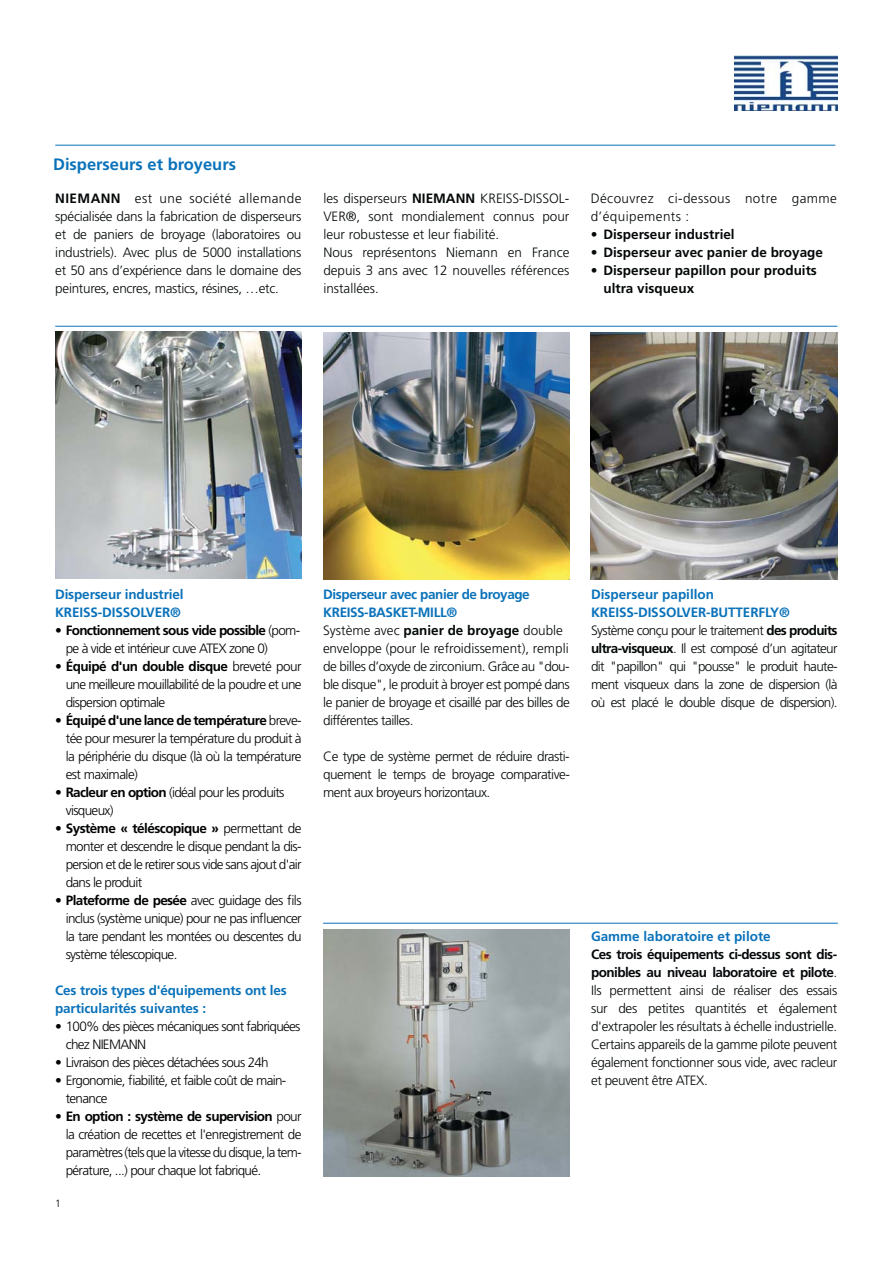
<style>
.page{position:relative;width:893px;height:1263px;background:#fff}
.page>*{position:absolute;margin:0;border:0;box-sizing:border-box;transform-origin:0 0}
.t1{font:700 16.5px "Frutiger LT Pro";color:#0a72ba}
.t2{font:300 13.5px/18px "Frutiger LT Pro";letter-spacing:-.05em;color:#010202;text-align:justify}
.t3{font:300 13.5px/18px "Frutiger LT Pro";letter-spacing:-.03em;color:#040809;text-align:justify}
.t4{font:300 13.5px/18px "Frutiger LT Pro";letter-spacing:-.05em;color:#040809}
.t5{font:300 13.5px/18px "Frutiger LT Pro";color:#040809}
.t6{font:700 13.5px/18px "Frutiger LT Pro";letter-spacing:-.01em;color:#0a72ba}
.t7{font:700 13.5px/18px "Frutiger LT Pro";color:#040809}
.t8{font:300 13.5px/18px "Frutiger LT Pro";letter-spacing:.03em;color:#040809}
.t9{font:300 10.5px "Frutiger LT Pro";color:#040809}
.s1{font-weight:700}
.s2{font-weight:700;color:#0a72ba}
</style>
<div class="page">
<img style="left:55px;top:332px;width:247px;height:246px">
<hr style="left:55px;top:145px;width:780px;height:1px;background:#0a72ba">
<img style="left:323px;top:930px;width:247px;height:246px">
<img style="left:591px;top:333px;width:246px;height:246px">
<img style="left:734px;top:56px;width:103px;height:54px">
<img style="left:323px;top:333px;width:247px;height:246px">
<hr style="left:323px;top:923px;width:515px;height:1px;background:#0a72ba">
<hr style="left:55px;top:326px;width:782px;height:1px;background:#0a72ba">
<p class="t1" style="left:53px;top:158px;width:184px">Disperseurs et broyeurs</p>
<p class="t3" style="left:55px;top:191px;width:248px"><span class="s1">NIEMANN</span> est une société allemande spécialisée dans la fabrication de disperseurs et de paniers de broyage (laboratoires ou industriels). Avec plus de 5000 installations et 50 ans d’expérience dans le domaine des peintures, encres, mastics, résines, …etc.</p>
<p class="t5" style="left:323px;top:191px;width:248px">les disperseurs <span class="s1">NIEMANN</span> KREISS-DISSOL-VER®, sont mondialement connus pour leur robustesse et leur fiabilité.<br>Nous représentons Niemann en France depuis 3 ans avec 12 nouvelles références installées.</p>
<p class="t8" style="left:591px;top:191px;width:248px">Découvrez ci-dessous notre gamme d’équipements :</p>
<p class="t7" style="left:591px;top:226px;width:145px">• Disperseur industriel</p>
<p class="t7" style="left:591px;top:244px;width:234px">• Disperseur avec panier de broyage</p>
<p class="t7" style="left:603px;top:262px;width:215px;text-indent:-13px">• Disperseur papillon pour produits ultra visqueux</p>
<p class="t6" style="left:55px;top:586px;width:130px">Disperseur industriel<br>KREISS-DISSOLVER®</p>
<p class="t2" style="left:66px;top:622px;width:236px;text-indent:-11px"><span class="s1">• Fonctionnement sous vide possible</span> (pom&shy;pe à vide et intérieur cuve ATEX zone 0)</p>
<p class="t2" style="left:66px;top:658px;width:237px;text-indent:-11px"><span class="s1">• Équipé d'un double disque</span> breveté pour une meilleure mouillabilité de la poudre et une dispersion optimale</p>
<p class="t2" style="left:66px;top:712px;width:237px;text-indent:-11px"><span class="s1">• Équipé d'une lance de température</span> breve&shy;tée pour mesurer la température du produit à la périphérie du disque (là où la température est maximale)</p>
<p class="t2" style="left:66px;top:784px;width:220px;text-indent:-11px"><span class="s1">• Racleur en option</span> (idéal pour les produits visqueux)</p>
<p class="t2" style="left:66px;top:820px;width:237px;text-indent:-11px"><span class="s1">• Système « téléscopique »</span> permettant de monter et descendre le disque pendant la dis&shy;persion et de le retirer sous vide sans ajout d'air dans le produit</p>
<p class="t2" style="left:66px;top:892px;width:237px;text-indent:-11px"><span class="s1">• Plateforme de pesée</span> avec guidage des fils inclus (système unique) pour ne pas influencer la tare pendant les montées ou descentes du système télescopique.</p>
<p class="t6" style="left:55px;top:982px;width:233px">Ces trois types d'équipements ont les particularités suivantes :</p>
<p class="t2" style="left:66px;top:1018px;width:236px;text-indent:-11px">• 100% des pièces mécaniques sont fabriquées chez NIEMANN</p>
<p class="t2" style="left:55px;top:1054px;width:215px">• Livraison des pièces détachées sous 24h</p>
<p class="t2" style="left:66px;top:1072px;width:222px;text-indent:-11px">• Ergonomie, fiabilité, et faible coût de main&shy;tenance</p>
<p class="t2" style="left:66px;top:1108px;width:237px;text-indent:-11px"><span class="s1">• En option : système de supervision</span> pour la création de recettes et l'enregistrement de paramètres (tels que la vitesse du disque, la tem&shy;pérature, ...) pour chaque lot fabriqué.</p>
<p class="t9" style="left:55px;top:1200px;width:7px">1</p>
<p class="t3" style="left:323px;top:586px;width:248px;text-align:left"><span class="s2">Disperseur avec panier de broyage KREISS-BASKET-MILL®<br></span>Système avec <span class="s1">panier de broyage</span> double enveloppe (pour le refroidissement), rempli de billes d’oxyde de zirconium. Grâce au "dou&shy;ble disque", le produit à broyer est pompé dans le panier de broyage et cisaillé par des billes de différentes tailles.</p>
<p class="t3" style="left:323px;top:748px;width:248px">Ce type de système permet de réduire drasti&shy;quement le temps de broyage comparative&shy;ment aux broyeurs horizontaux.</p>
<p class="t4" style="left:591px;top:586px;width:248px"><span class="s2">Disperseur papillon KREISS-DISSOLVER-BUTTERFLY®<br></span>Système conçu pour le traitement <span class="s1">des produits ultra-visqueux</span>. Il est composé d’un agitateur dit "papillon" qui "pousse" le produit haute&shy;ment visqueux dans la zone de dispersion (là où est placé le double disque de dispersion).</p>
<p class="t6" style="left:591px;top:928px;width:181px">Gamme laboratoire et pilote</p>
<p class="t3" style="left:591px;top:946px;width:248px"><span class="s1">Ces trois équipements ci-dessus sont dis&shy;ponibles au niveau laboratoire et pilote</span>.<br>Ils permettent ainsi de réaliser des essais sur des petites quantités et également d'extrapoler les résultats à échelle industrielle.<br>Certains appareils de la gamme pilote peuvent également fonctionner sous vide, avec racleur et peuvent être ATEX.</p>
</div>
